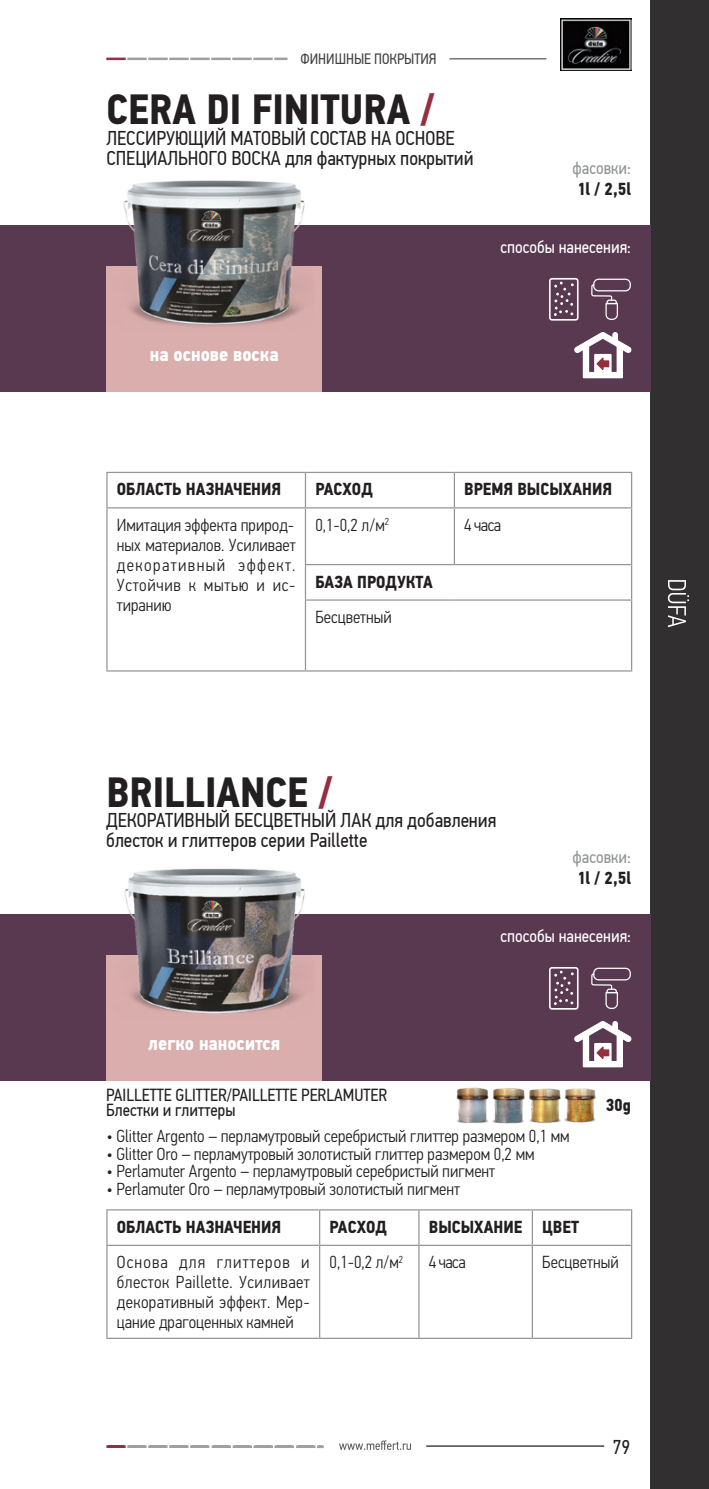
<style>
.page{position:relative;width:709px;height:1489px;background:#fff}
.page>*{position:absolute;margin:0;border:0;box-sizing:border-box;transform-origin:0 0}
.t1{font:700 42.5px "PF Din Text Cond Pro";color:#231f20}
.t2{font:20px/20px "PF Din Text Cond Pro";color:#231f20}
.t3{font:700 20px "PF Din Text Cond Pro";color:#fff}
.t4{font:300 17.5px/20px "PF Din Text Cond Pro";color:#231f20;text-align:justify}
.t5{font:700 17.5px "PF Din Text Cond Pro";color:#231f20}
.t6{font:17.5px/15px "PF Din Text Cond Pro";color:#231f20}
.t7{font:17.5px "PF Din Text Cond Pro";color:#fff}
.t8{font:17.5px "PF Din Text Cond Pro";color:#939598}
.t9{font:15px "PF Din Text Cond Pro";color:#414042}
.s1{color:#952e3f}
</style>
<div class="page">
<svg style="left:339px;top:1440px;width:72px;height:9px"></svg>
<hr style="left:426px;top:1445px;width:178px;height:1px;background:#231f20">
<svg style="left:108px;top:1445px;width:214px;height:2px"></svg>
<div style="left:650px;top:0;width:59px;height:1488px;background:#312f30"></div>
<svg style="left:668px;top:580px;width:21px;height:47px"></svg>
<hr style="left:0;top:225px;width:1px;height:167px;background:#593950">
<div style="left:1px;top:225px;width:649px;height:167px;background:#593950"></div>
<div style="left:0;top:914px;width:650px;height:166px;background:#593950"></div>
<hr style="left:449px;top:58px;width:97px;height:1px;background:#57585a">
<hr style="left:127px;top:58px;width:20px;height:2px;background:#9c9ea0">
<hr style="left:106px;top:58px;width:20px;height:2px;background:#982e43">
<hr style="left:169px;top:58px;width:20px;height:2px;background:#9d9fa1">
<hr style="left:211px;top:58px;width:20px;height:2px;background:#9d9fa1">
<svg style="left:274px;top:58px;width:13px;height:2px"></svg>
<hr style="left:253px;top:58px;width:20px;height:2px;background:#9d9fa1">
<hr style="left:148px;top:58px;width:20px;height:2px;background:#9d9fa1">
<hr style="left:190px;top:58px;width:20px;height:2px;background:#9d9fa1">
<hr style="left:232px;top:58px;width:20px;height:2px;background:#9d9fa1">
<img style="left:561px;top:18px;width:70px;height:53px">
<hr style="left:106px;top:472px;width:199px;height:1px;background:#939598">
<hr style="left:106px;top:473px;width:2px;height:34px;background:#939598">
<hr style="left:305px;top:472px;width:149px;height:1px;background:#939598">
<hr style="left:305px;top:473px;width:1px;height:34px;background:#939598">
<hr style="left:454px;top:472px;width:178px;height:1px;background:#939598">
<hr style="left:454px;top:473px;width:1px;height:34px;background:#939598">
<hr style="left:631px;top:473px;width:1px;height:34px;background:#939598">
<hr style="left:106px;top:507px;width:199px;height:1px;background:#939598">
<hr style="left:106px;top:508px;width:2px;height:56px;background:#939598">
<hr style="left:106px;top:564px;width:2px;height:36px;background:#939598">
<hr style="left:106px;top:600px;width:2px;height:70px;background:#939598">
<hr style="left:106px;top:670px;width:199px;height:1px;background:#939598">
<hr style="left:305px;top:507px;width:149px;height:1px;background:#939598">
<hr style="left:305px;top:508px;width:1px;height:56px;background:#939598">
<hr style="left:454px;top:507px;width:178px;height:1px;background:#939598">
<hr style="left:454px;top:508px;width:1px;height:56px;background:#939598">
<hr style="left:631px;top:508px;width:1px;height:56px;background:#939598">
<hr style="left:305px;top:564px;width:149px;height:1px;background:#939598">
<hr style="left:305px;top:565px;width:1px;height:34px;background:#939598">
<hr style="left:454px;top:564px;width:178px;height:1px;background:#939598">
<hr style="left:631px;top:565px;width:1px;height:34px;background:#939598">
<hr style="left:305px;top:599px;width:149px;height:1px;background:#939598">
<hr style="left:305px;top:600px;width:1px;height:70px;background:#939598">
<hr style="left:454px;top:599px;width:178px;height:1px;background:#939598">
<hr style="left:631px;top:600px;width:1px;height:70px;background:#939598">
<hr style="left:305px;top:670px;width:149px;height:1px;background:#939598">
<hr style="left:454px;top:670px;width:178px;height:1px;background:#939598">
<div style="left:106px;top:266px;width:216px;height:126px;background:#daaead"></div>
<svg style="left:574px;top:332px;width:57px;height:46px"></svg>
<svg style="left:574px;top:1021px;width:57px;height:46px"></svg>
<div style="left:106px;top:955px;width:216px;height:125px;background:#daaead"></div>
<hr style="left:106px;top:1209px;width:214px;height:1px;background:#939598">
<hr style="left:106px;top:1210px;width:2px;height:34px;background:#939598">
<hr style="left:320px;top:1209px;width:99px;height:1px;background:#939598">
<hr style="left:319px;top:1210px;width:1px;height:34px;background:#939598">
<hr style="left:419px;top:1209px;width:113px;height:1px;background:#939598">
<hr style="left:418px;top:1210px;width:1px;height:34px;background:#939598">
<hr style="left:532px;top:1209px;width:100px;height:1px;background:#939598">
<hr style="left:531px;top:1210px;width:2px;height:34px;background:#939598">
<hr style="left:631px;top:1210px;width:1px;height:34px;background:#939598">
<hr style="left:106px;top:1244px;width:214px;height:1px;background:#939598">
<hr style="left:106px;top:1245px;width:2px;height:92px;background:#939598">
<hr style="left:106px;top:1337px;width:214px;height:1px;background:#939598">
<hr style="left:320px;top:1244px;width:99px;height:1px;background:#939598">
<hr style="left:319px;top:1245px;width:1px;height:92px;background:#939598">
<hr style="left:419px;top:1244px;width:113px;height:1px;background:#939598">
<hr style="left:418px;top:1245px;width:1px;height:92px;background:#939598">
<hr style="left:532px;top:1244px;width:100px;height:1px;background:#939598">
<hr style="left:531px;top:1245px;width:2px;height:92px;background:#939598">
<hr style="left:631px;top:1245px;width:1px;height:92px;background:#939598">
<hr style="left:320px;top:1337px;width:99px;height:1px;background:#939598">
<hr style="left:419px;top:1337px;width:113px;height:1px;background:#939598">
<hr style="left:532px;top:1337px;width:100px;height:1px;background:#939598">
<svg style="left:549px;top:278px;width:29px;height:42px"></svg>
<svg style="left:549px;top:967px;width:29px;height:42px"></svg>
<div style="left:593px;top:278px;width:38px;height:13px;border:1px solid #fff;border-radius:5px"></div>
<svg style="left:591px;top:284px;width:27px;height:36px"></svg>
<div style="left:593px;top:967px;width:38px;height:13px;border:1px solid #fff;border-radius:5px"></div>
<svg style="left:591px;top:972px;width:27px;height:37px"></svg>
<img style="left:123px;top:180px;width:182px;height:147px">
<img style="left:124px;top:868px;width:181px;height:146px">
<img style="left:456px;top:1087px;width:140px;height:37px">
<p class="t9" style="left:301px;top:50px;width:137px">ФИНИШНЫЕ ПОКРЫТИЯ</p>
<h1 class="t1" style="left:106px;top:84px;width:330px">CERA DI FINITURA <span class="s1">/</span></h1>
<p class="t2" style="left:106px;top:128px;width:369px">ЛЕССИРУЮЩИЙ МАТОВЫЙ СОСТАВ НА ОСНОВЕ<br>СПЕЦИАЛЬНОГО ВОСКА для фактурных покрытий</p>
<p class="t8" style="left:572px;top:157px;width:60px">фасовки:</p>
<p class="t5" style="left:577px;top:178px;width:55px">1l / 2,5l</p>
<p class="t7" style="left:500px;top:236px;width:132px">способы нанесения:</p>
<p class="t3" style="left:150px;top:342px;width:130px">на основе воска</p>
<p class="t5" style="left:117px;top:479px;width:166px">ОБЛАСТЬ НАЗНАЧЕНИЯ</p>
<p class="t5" style="left:315px;top:479px;width:59px">РАСХОД</p>
<p class="t5" style="left:464px;top:479px;width:149px">ВРЕМЯ ВЫСЫХАНИЯ</p>
<p class="t4" style="left:117px;top:515px;width:180px">Имитация эффекта природ&shy;ных материалов. Усиливает декоративный эффект.<br>Устойчив к мытью и ис&shy;тиранию</p>
<p class="t4" style="left:315px;top:515px;width:75px">0,1-0,2 л/м<sup>2</sup></p>
<p class="t4" style="left:464px;top:515px;width:38px">4 часа</p>
<p class="t5" style="left:315px;top:571px;width:119px">БАЗА ПРОДУКТА</p>
<p class="t4" style="left:315px;top:607px;width:78px">Бесцветный</p>
<h1 class="t1" style="left:106px;top:766px;width:228px">BRILLIANCE <span class="s1">/</span></h1>
<p class="t2" style="left:106px;top:810px;width:392px">ДЕКОРАТИВНЫЙ БЕСЦВЕТНЫЙ ЛАК для добавления блесток и глиттеров серии Paillette</p>
<p class="t8" style="left:572px;top:846px;width:60px">фасовки:</p>
<p class="t5" style="left:577px;top:867px;width:55px">1l / 2,5l</p>
<p class="t3" style="left:148px;top:1030px;width:133px">легко наносится</p>
<p class="t6" style="left:106px;top:1087px;width:283px">PAILLETTE GLITTER/PAILLETTE PERLAMUTER<br>Блестки и глиттеры</p>
<p class="t7" style="left:500px;top:925px;width:132px">способы нанесения:</p>
<p class="t5" style="left:605px;top:1094px;width:27px">30g</p>
<p class="t4" style="left:106px;top:1126px;width:465px">• Glitter Argento – перламутровый серебристый глиттер размером 0,1 мм</p>
<p class="t4" style="left:106px;top:1143px;width:430px">• Glitter Oro – перламутровый золотистый глиттер размером 0,2 мм</p>
<p class="t4" style="left:106px;top:1161px;width:390px">• Perlamuter Argento – перламутровый серебристый пигмент</p>
<p class="t4" style="left:106px;top:1178px;width:355px">• Perlamuter Oro – перламутровый золотистый пигмент</p>
<p class="t5" style="left:117px;top:1216px;width:166px">ОБЛАСТЬ НАЗНАЧЕНИЯ</p>
<p class="t5" style="left:329px;top:1216px;width:59px">РАСХОД</p>
<p class="t5" style="left:429px;top:1216px;width:152px">ВЫСЫХАНИЕ ЦВЕТ</p>
<p class="t4" style="left:117px;top:1252px;width:194px">Основа для глиттеров и блесток Paillette. Усиливает декоративный эффект. Мер&shy;цание драгоценных камней</p>
<p class="t4" style="left:329px;top:1252px;width:75px">0,1-0,2 л/м<sup>2</sup></p>
<p class="t4" style="left:429px;top:1252px;width:38px">4 часа</p>
<p class="t4" style="left:542px;top:1252px;width:78px">Бесцветный</p>
<p class="t2" style="left:613px;top:1436px;width:19px">79</p>
</div>
